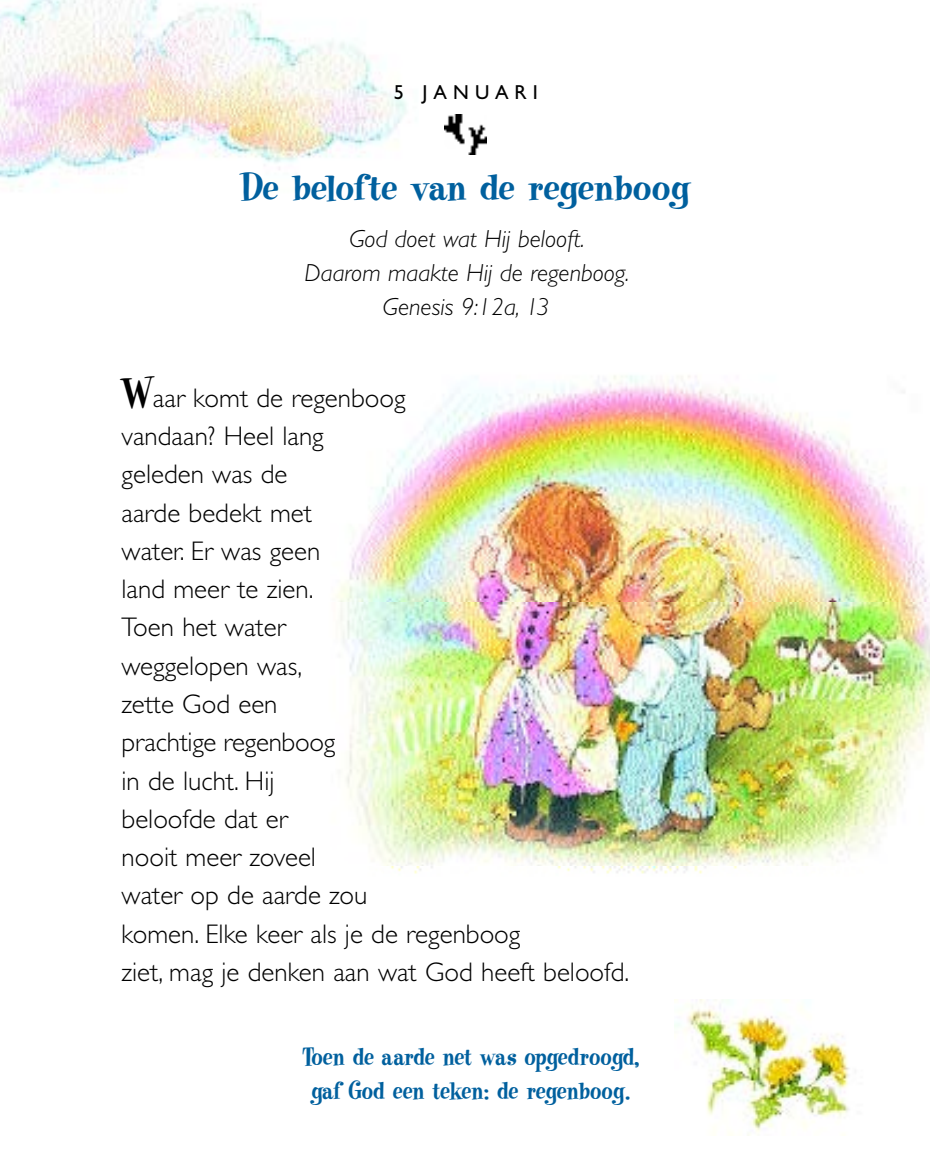
<style>
.page{position:relative;width:932px;height:1175px;background:#fff}
.page>*{position:absolute;margin:0;border:0;box-sizing:border-box;transform-origin:0 0}
.t1{font:40.5px "Heatwave";letter-spacing:-.01em;color:#00609e;scale:1.1 1}
.t2{font:300 27px/38.2px "Gill Sans";color:#000}
.t3{font:27px/33.8px "Heatwave";color:#00609e;text-align:center}
.t4{font:italic 300 24.75px/33.8px "Gill Sans";color:#000;text-align:center}
.t5{font:20.25px "Gill Sans";letter-spacing:.3em;color:#000}
.s1{font-family:"Heatwave";font-weight:400;font-size:45px}
</style>
<div class="page">
<img style="left:0;top:0;width:407px;height:187px">
<img style="left:674px;top:999px;width:175px;height:136px">
<img style="left:336px;top:375px;width:593px;height:499px">
<img style="left:444px;top:115px;width:42px;height:39px">
<p class="t5" style="left:394px;top:80px;width:145px">5 JANUARI</p>
<h1 class="t1" style="left:240px;top:163px;width:412px">De belofte van de regenboog</h1>
<p class="t4" style="left:304px;top:222px;width:326px">God doet wat Hij belooft.<br>Daarom maakte Hij de regenboog.<br>Genesis 9:12a, 13</p>
<p class="t2" style="left:121px;top:378px;width:509px"><span class="s1">W</span>aar komt de regenboog<br>vandaan? Heel lang<br>geleden was de<br>aarde bedekt met<br>water. Er was geen<br>land meer te zien.<br>Toen het water<br>weggelopen was,<br>zette God een<br>prachtige regenboog<br>in de lucht. Hij<br>beloofde dat er<br>nooit meer zoveel<br>water op de aarde zou<br>komen. Elke keer als je de regenboog<br>ziet, mag je denken aan wat God heeft beloofd.</p>
<p class="t3" style="left:302px;top:1040px;width:339px">Toen de aarde net was opgedroogd, gaf God een teken: de regenboog.</p>
</div>
